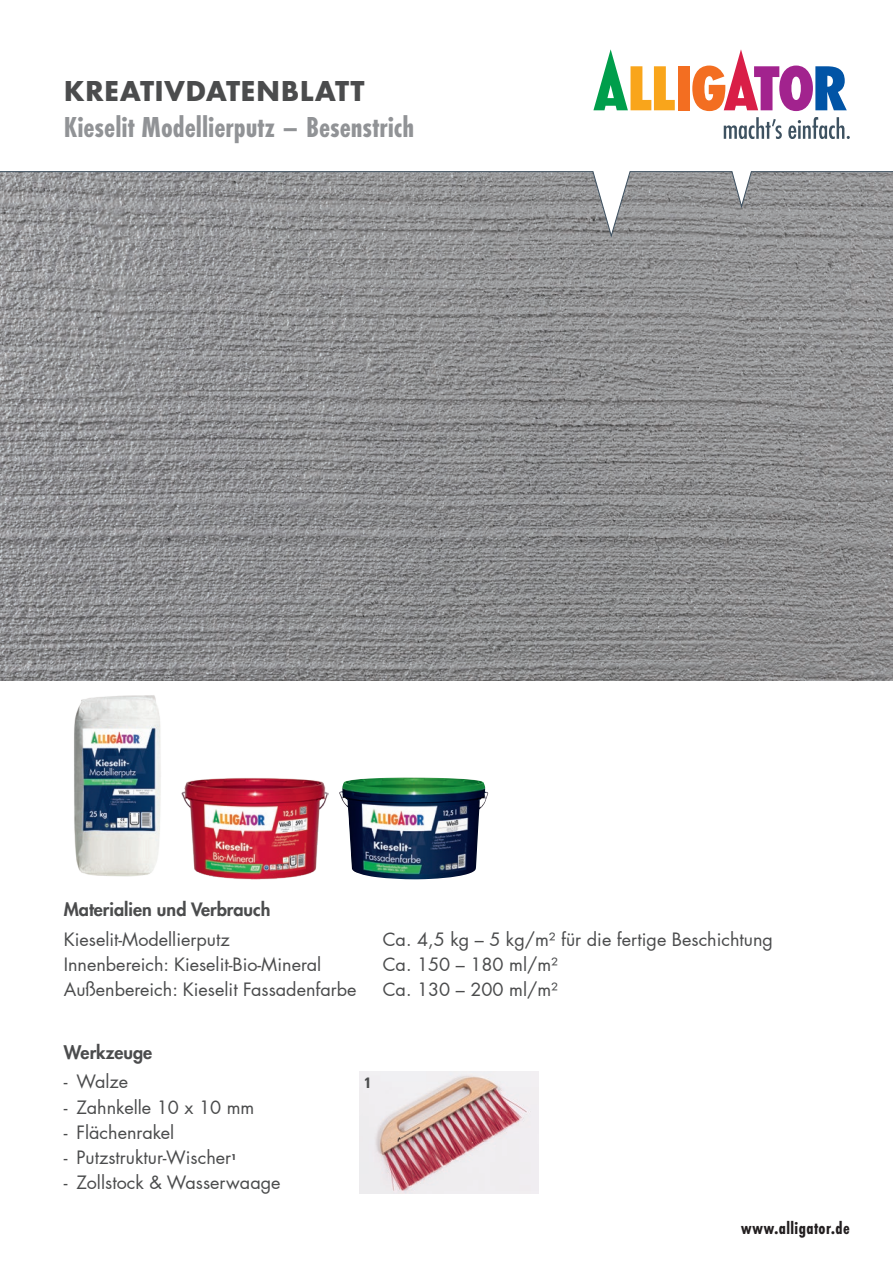
<style>
.page{position:relative;width:893px;height:1263px;background:#fff}
.page>*{position:absolute;margin:0;border:0;box-sizing:border-box;transform-origin:0 0}
.t1{font:700 30px "Futura PT Cond";color:#919396}
.t2{font:700 30px "Futura PT";letter-spacing:.01em;color:#4b4c4d}
.t3{font:18px "Futura LT Pro";color:#4b4c4d}
.t4{font:800 18px "Futura LT Pro";color:#4b4c4d}
.t5{font:700 18px "Futura PT Cond";letter-spacing:.025em;color:#231f20}
.t6{font:700 condensed 15px "Univers LT Std";color:#4b4c4d}
.t7{font:700 7.8px "Futura LT Pro";color:#4b4c4d}
</style>
<div class="page">
<img style="left:0;top:240px;width:893px;height:440px">
<svg style="left:0;top:110px;width:893px;height:130px"></svg>
<svg style="left:593px;top:49px;width:82px;height:61px"></svg>
<div style="left:678px;top:66px;width:12px;height:44px;background:#f36e21"></div>
<svg style="left:692px;top:49px;width:155px;height:62px"></svg>
<svg style="left:724px;top:117px;width:58px;height:22px"></svg>
<svg style="left:788px;top:117px;width:62px;height:22px"></svg>
<img style="left:74px;top:695px;width:87px;height:182px">
<img style="left:181px;top:778px;width:148px;height:101px">
<img style="left:339px;top:777px;width:149px;height:102px">
<img style="left:359px;top:1071px;width:179px;height:123px">
<h1 class="t2" style="left:64px;top:72px;width:302px">KREATIVDATENBLATT</h1>
<h1 class="t1" style="left:64px;top:110px;width:352px">Kieselit Modellierputz – Besenstrich</h1>
<p class="t4" style="left:64px;top:896px;width:208px">Materialien und Verbrauch</p>
<p class="t3" style="left:64px;top:927px;width:167px">Kieselit-Modellierputz</p>
<p class="t3" style="left:383px;top:927px;width:392px">Ca. 4,5 kg – 5 kg/m² für die fertige Beschichtung</p>
<p class="t3" style="left:64px;top:952px;width:259px">Innenbereich: Kieselit-Bio-Mineral</p>
<p class="t3" style="left:383px;top:952px;width:177px">Ca. 150 – 180 ml/m²</p>
<p class="t3" style="left:64px;top:977px;width:294px">Außenbereich: Kieselit Fassadenfarbe</p>
<p class="t3" style="left:383px;top:977px;width:177px">Ca. 130 – 200 ml/m²</p>
<p class="t4" style="left:64px;top:1038px;width:90px">Werkzeuge</p>
<p class="t3" style="left:64px;top:1069px;width:66px">- Walze</p>
<p class="t3" style="left:64px;top:1095px;width:192px">- Zahnkelle 10 x 10 mm</p>
<p class="t3" style="left:64px;top:1120px;width:112px">- Flächenrakel</p>
<p class="t3" style="left:64px;top:1145px;width:169px">- Putzstruktur-Wischer</p>
<p class="t7" style="left:231px;top:1151px;width:7px">1</p>
<p class="t3" style="left:64px;top:1170px;width:218px">- Zollstock &amp; Wasserwaage</p>
<p class="t6" style="left:365px;top:1073px;width:8px">1</p>
<p class="t5" style="left:741px;top:1218px;width:110px">www.alligator.de</p>
</div>
